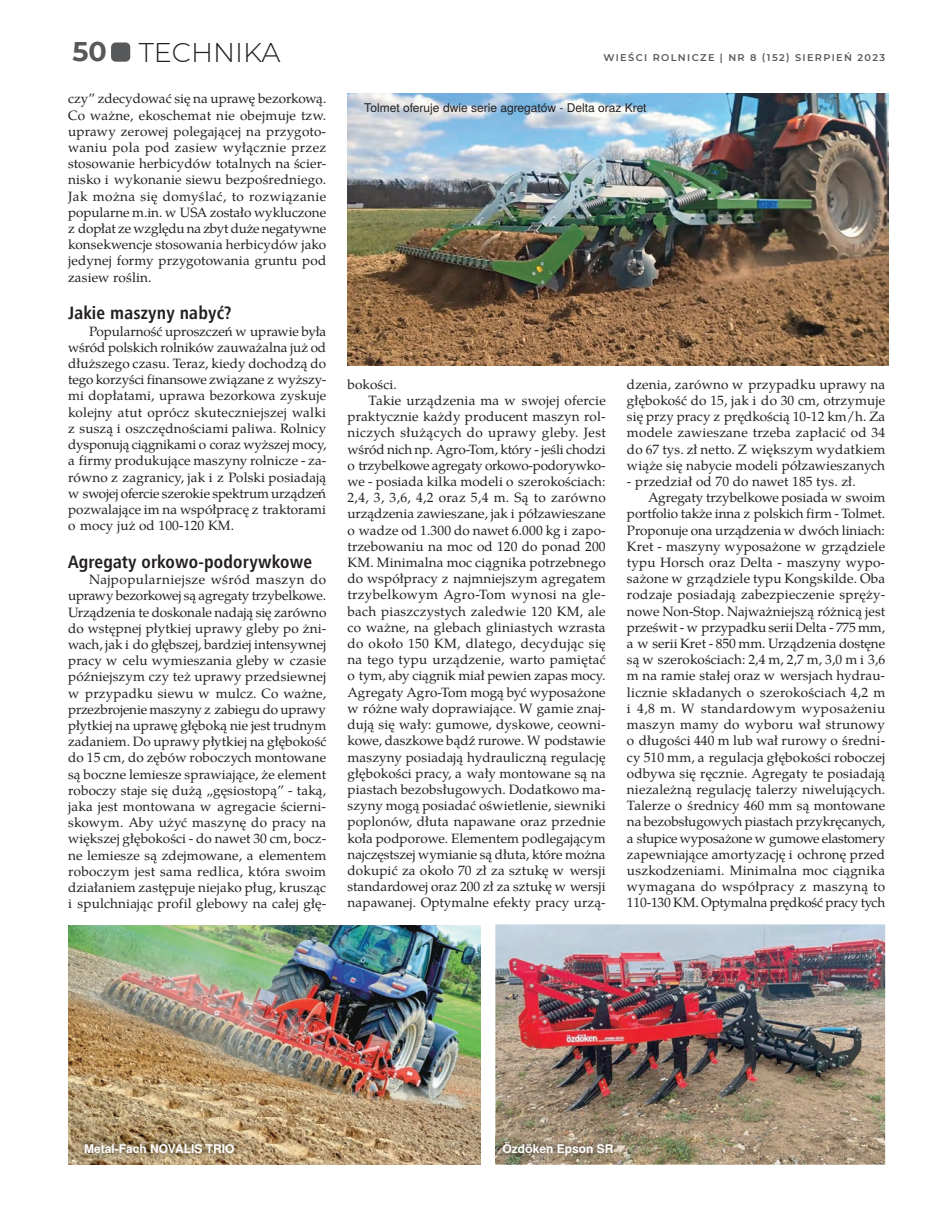
<style>
.page{position:relative;width:932px;height:1225px;background:#fff}
.page>*{position:absolute;margin:0;border:0;box-sizing:border-box;transform-origin:0 0}
.t1{font:300 27px "Montserrat";color:#231f20}
.t2{font:700 18px "Humnst 777 Cn EU";letter-spacing:.01em;color:#231f20}
.t3{font:13.5px/16.2px "Te X Gyre Pagella";letter-spacing:.01em;color:#231f20;text-align:justify}
.t4{font:13.5px "Te X Gyre Pagella";letter-spacing:-.015em;color:#231f20}
.t5{font:13.5px "Te X Gyre Pagella";letter-spacing:-.01em;color:#231f20}
.t6{font:13.5px "Te X Gyre Pagella";letter-spacing:.03em;color:#231f20}
.t7{font:13.5px "Te X Gyre Pagella";letter-spacing:-.02em;color:#231f20}
.t8{font:12px "Te X Gyre Heros";color:#231f20}
.t9{font:700 12px "Te X Gyre Heros";color:#fff}
.t10{font:600 9.75px "Montserrat";letter-spacing:.14em;color:#57585a}
.s1{font-weight:700;color:#57585a}
</style>
<div class="page">
<div style="left:111px;top:42px;width:19px;height:20px;background:#57585a;border-radius:5px"></div>
<img style="left:347px;top:94px;width:541px;height:271px">
<img style="left:68px;top:925px;width:412px;height:240px">
<img style="left:495px;top:924px;width:389px;height:240px">
<img style="left:77px;top:1136px;width:165px;height:25px">
<img style="left:495px;top:1134px;width:125px;height:29px">
<h1 class="t1" style="left:72px;top:34px;width:210px"><span class="s1">50</span> TECHNIKA</h1>
<p class="t10" style="left:603px;top:51px;width:283px">WIEŚCI ROLNICZE | NR 8 (152) SIERPIEŃ 2023</p>
<p class="t3" style="left:68px;top:90px;width:260px">czy” zdecydować się na uprawę bezorkową.<br>Co ważne, ekoschemat nie obejmuje tzw. uprawy zerowej polegającej na przygoto&shy;waniu pola pod zasiew wyłącznie przez stosowanie herbicydów totalnych na ścier&shy;nisko i wykonanie siewu bezpośredniego.<br>Jak można się domyślać, to rozwiązanie popularne m.in. w USA zostało wykluczone z dopłat ze względu na zbyt duże negatywne konsekwencje stosowania herbicydów jako jedynej formy przygotowania gruntu pod zasiew roślin.</p>
<h2 class="t2" style="left:68px;top:302px;width:165px">Jakie maszyny nabyć?</h2>
<p class="t3" style="left:68px;top:322px;width:260px;text-indent:21px">Popularność uproszczeń w uprawie była wśród polskich rolników zauważalna już od dłuższego czasu. Teraz, kiedy dochodzą do tego korzyści finansowe związane z wyższy&shy;mi dopłatami, uprawa bezorkowa zyskuje kolejny atut oprócz skuteczniejszej walki z suszą i oszczędnościami paliwa. Rolnicy dysponują ciągnikami o coraz wyższej mocy, a firmy produkujące maszyny rolnicze - za&shy;równo z zagranicy, jak i z Polski posiadają w swojej ofercie szerokie spektrum urządzeń pozwalające im na współpracę z traktorami o mocy już od 100-120 KM.</p>
<h2 class="t2" style="left:68px;top:550px;width:245px">Agregaty orkowo-podorywkowe</h2>
<p class="t3" style="left:68px;top:570px;width:260px;text-indent:21px">Najpopularniejsze wśród maszyn do uprawy bezorkowej są agregaty trzybelkowe.<br>Urządzenia te doskonale nadają się zarówno do wstępnej płytkiej uprawy gleby po żni&shy;wach, jak i do głębszej, bardziej intensywnej pracy w celu wymieszania gleby w czasie późniejszym czy też uprawy przedsiewnej w przypadku siewu w mulcz. Co ważne, przezbrojenie maszyny z zabiegu do uprawy płytkiej na uprawę głęboką nie jest trudnym zadaniem. Do uprawy płytkiej na głębokość do 15 cm, do zębów roboczych montowane są boczne lemiesze sprawiające, że element roboczy staje się dużą „gęsiostopą” - taką, jaka jest montowana w agregacie ścierni&shy;skowym. Aby użyć maszynę do pracy na większej głębokości - do nawet 30 cm, bocz&shy;ne lemiesze są zdejmowane, a elementem roboczym jest sama redlica, która swoim działaniem zastępuje niejako pług, krusząc i spulchniając profil glebowy na całej głę-</p>
<p class="t8" style="left:364px;top:98px;width:284px">Tolmet oferuje dwie serie agregatów - Delta oraz Kret</p>
<p class="t3" style="left:347px;top:375px;width:51px">bokości.</p>
<p class="t3" style="left:368px;top:391px;width:239px">Takie urządzenia ma w swojej ofercie</p>
<p class="t3" style="left:347px;top:407px;width:259px">praktycznie każdy producent maszyn rol-</p>
<p class="t6" style="left:347px;top:422px;width:259px">niczych służących do uprawy gleby. Jest</p>
<p class="t5" style="left:347px;top:439px;width:259px">wśród nich np. Agro-Tom, który - jeśli chodzi</p>
<p class="t4" style="left:347px;top:455px;width:259px">o trzybelkowe agregaty orkowo-podorywko-</p>
<p class="t3" style="left:347px;top:472px;width:259px">we - posiada kilka modeli o szerokościach:</p>
<p class="t3" style="left:347px;top:488px;width:260px">2,4, 3, 3,6, 4,2 oraz 5,4 m. Są to zarówno</p>
<p class="t3" style="left:347px;top:505px;width:259px">urządzenia zawieszane, jak i półzawieszane</p>
<p class="t3" style="left:347px;top:521px;width:259px">o wadze od 1.300 do nawet 6.000 kg i zapo-</p>
<p class="t3" style="left:347px;top:537px;width:259px">trzebowaniu na moc od 120 do ponad 200</p>
<p class="t3" style="left:347px;top:553px;width:259px">KM. Minimalna moc ciągnika potrzebnego</p>
<p class="t3" style="left:347px;top:569px;width:259px">do współpracy z najmniejszym agregatem</p>
<p class="t3" style="left:347px;top:586px;width:259px">trzybelkowym Agro-Tom wynosi na gle-</p>
<p class="t3" style="left:347px;top:602px;width:260px">bach piaszczystych zaledwie 120 KM, ale</p>
<p class="t3" style="left:347px;top:618px;width:259px">co ważne, na glebach gliniastych wzrasta</p>
<p class="t3" style="left:347px;top:634px;width:259px">do około 150 KM, dlatego, decydując się</p>
<p class="t3" style="left:347px;top:650px;width:259px">na tego typu urządzenie, warto pamiętać</p>
<p class="t3" style="left:347px;top:667px;width:259px">o tym, aby ciągnik miał pewien zapas mocy.</p>
<p class="t3" style="left:347px;top:683px;width:260px">Agregaty Agro-Tom mogą być wyposażone</p>
<p class="t3" style="left:347px;top:699px;width:260px">w różne wały doprawiające. W gamie znaj-</p>
<p class="t3" style="left:347px;top:715px;width:259px">dują się wały: gumowe, dyskowe, ceowni-</p>
<p class="t3" style="left:347px;top:731px;width:260px">kowe, daszkowe bądź rurowe. W podstawie</p>
<p class="t3" style="left:347px;top:748px;width:259px">maszyny posiadają hydrauliczną regulację</p>
<p class="t3" style="left:347px;top:764px;width:259px">głębokości pracy, a wały montowane są na</p>
<p class="t3" style="left:347px;top:780px;width:259px">piastach bezobsługowych. Dodatkowo ma-</p>
<p class="t3" style="left:347px;top:796px;width:259px">szyny mogą posiadać oświetlenie, siewniki</p>
<p class="t3" style="left:347px;top:812px;width:259px">poplonów, dłuta napawane oraz przednie</p>
<p class="t3" style="left:347px;top:829px;width:259px">koła podporowe. Elementem podlegającym</p>
<p class="t3" style="left:347px;top:845px;width:259px">najczęstszej wymianie są dłuta, które można</p>
<p class="t3" style="left:347px;top:861px;width:259px">dokupić za około 70 zł za sztukę w wersji</p>
<p class="t3" style="left:347px;top:877px;width:259px">standardowej oraz 200 zł za sztukę w wersji</p>
<p class="t3" style="left:347px;top:893px;width:259px">napawanej. Optymalne efekty pracy urzą-</p>
<p class="t3" style="left:626px;top:375px;width:260px">dzenia, zarówno w przypadku uprawy na głębokość do 15, jak i do 30 cm, otrzymuje się przy pracy z prędkością 10-12 km/h. Za modele zawieszane trzeba zapłacić od 34 do 67 tys. zł netto. Z większym wydatkiem wiąże się nabycie modeli półzawieszanych</p>
<p class="t3" style="left:626px;top:472px;width:230px">- przedział od 70 do nawet 185 tys. zł.</p>
<p class="t3" style="left:647px;top:488px;width:239px">Agregaty trzybelkowe posiada w swoim</p>
<p class="t3" style="left:626px;top:505px;width:260px">portfolio także inna z polskich firm - Tolmet.</p>
<p class="t3" style="left:626px;top:521px;width:259px">Proponuje ona urządzenia w dwóch liniach:</p>
<p class="t3" style="left:626px;top:537px;width:259px">Kret - maszyny wyposażone w grządziele</p>
<p class="t3" style="left:626px;top:553px;width:259px">typu Horsch oraz Delta - maszyny wypo-</p>
<p class="t3" style="left:626px;top:569px;width:260px">sażone w grządziele typu Kongskilde. Oba</p>
<p class="t3" style="left:626px;top:586px;width:259px">rodzaje posiadają zabezpieczenie spręży-</p>
<p class="t3" style="left:626px;top:602px;width:259px">nowe Non-Stop. Najważniejszą różnicą jest</p>
<p class="t4" style="left:626px;top:617px;width:259px">prześwit - w przypadku serii Delta - 775 mm,</p>
<p class="t3" style="left:626px;top:634px;width:259px">a w serii Kret - 850 mm. Urządzenia dostęne</p>
<p class="t3" style="left:626px;top:650px;width:260px">są w szerokościach: 2,4 m, 2,7 m, 3,0 m i 3,6</p>
<p class="t3" style="left:626px;top:667px;width:259px">m na ramie stałej oraz w wersjach hydrau-</p>
<p class="t3" style="left:626px;top:683px;width:260px">licznie składanych o szerokościach 4,2 m</p>
<p class="t6" style="left:626px;top:698px;width:260px">i 4,8 m. W standardowym wyposażeniu</p>
<p class="t3" style="left:626px;top:715px;width:259px">maszyn mamy do wyboru wał strunowy</p>
<p class="t3" style="left:626px;top:731px;width:259px">o długości 440 m lub wał rurowy o średni-</p>
<p class="t3" style="left:626px;top:748px;width:259px">cy 510 mm, a regulacja głębokości roboczej</p>
<p class="t3" style="left:626px;top:764px;width:259px">odbywa się ręcznie. Agregaty te posiadają</p>
<p class="t3" style="left:626px;top:780px;width:259px">niezależną regulację talerzy niwelujących.</p>
<p class="t3" style="left:626px;top:796px;width:259px">Talerze o średnicy 460 mm są montowane</p>
<p class="t5" style="left:626px;top:811px;width:260px">na bezobsługowych piastach przykręcanych,</p>
<p class="t7" style="left:626px;top:827px;width:260px">a słupice wyposażone w gumowe elastomery</p>
<p class="t3" style="left:626px;top:845px;width:259px">zapewniające amortyzację i ochronę przed</p>
<p class="t3" style="left:626px;top:861px;width:259px">uszkodzeniami. Minimalna moc ciągnika</p>
<p class="t3" style="left:626px;top:877px;width:260px">wymagana do współpracy z maszyną to</p>
<p class="t4" style="left:626px;top:892px;width:260px">110-130 KM. Optymalna prędkość pracy tych</p>
<p class="t9" style="left:84px;top:1139px;width:152px">Metal-Fach NOVALIS TRIO</p>
<p class="t9" style="left:502px;top:1139px;width:112px">Özdöken Epson SR</p>
</div>
